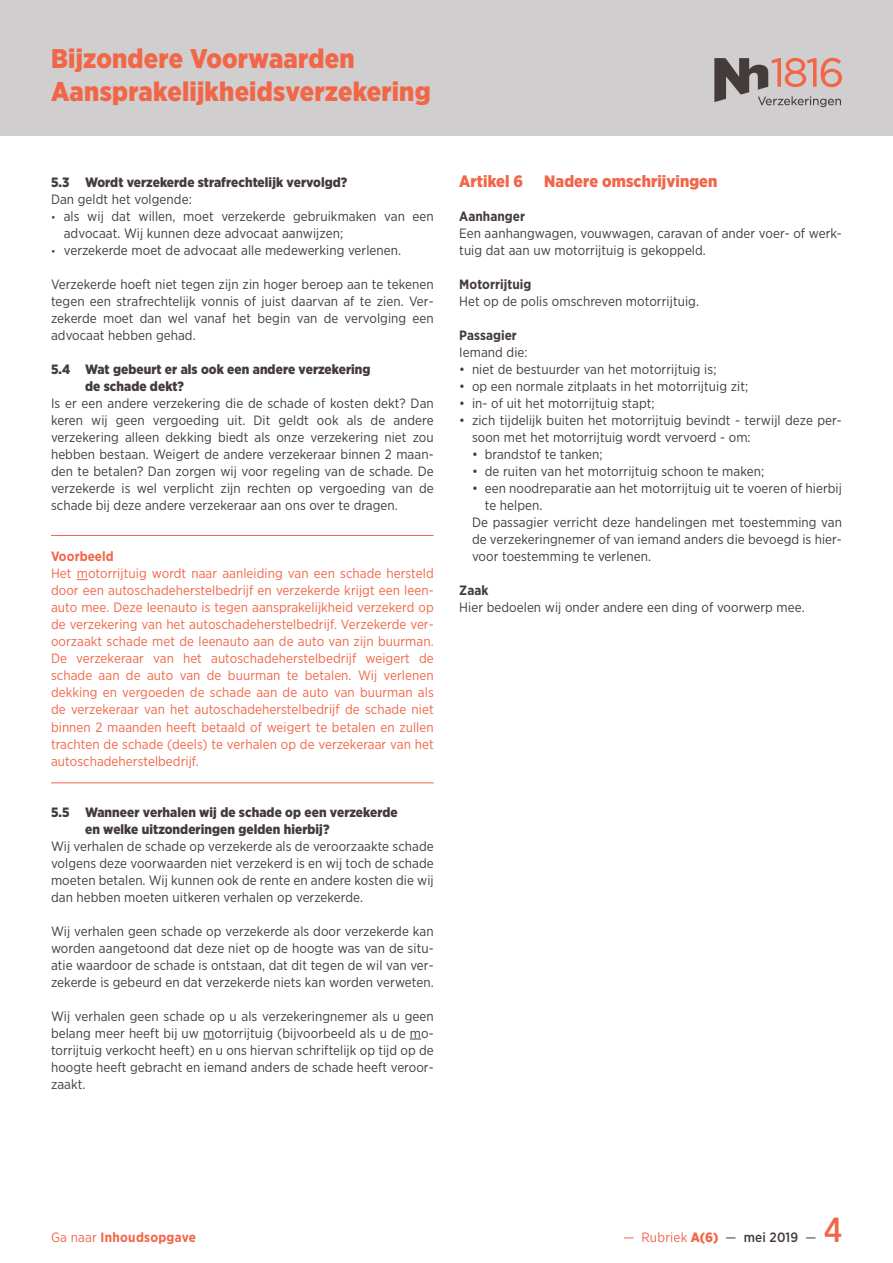
<style>
.page{position:relative;width:893px;height:1263px;background:#fff}
.page>*{position:absolute;margin:0;border:0;box-sizing:border-box;transform-origin:0 0}
.t1{font:500 34.5px "Gotham Narrow";color:#f26648}
.t2{font:900 27px/33px "Gotham Narrow";letter-spacing:.01em;color:#f26648}
.t3{font:900 16.5px "Gotham Narrow";letter-spacing:.005em;color:#f26648}
.t4{font:13.5px/17px "Gotham Narrow";letter-spacing:.005em;color:#443c3a;text-align:justify}
.t5{font:13.5px/17px "Gotham Narrow";letter-spacing:.005em;color:#f26648;text-align:justify}
.t6{font:900 13.5px/17px "Gotham Narrow";letter-spacing:.005em;color:#443c3a}
.t7{font:700 13.5px "Gotham Narrow";letter-spacing:.005em;color:#443c3a}
.t8{font:700 13.5px "Gotham Narrow";letter-spacing:.01em;color:#f26648}
.s1{font-size:10.5px}
.s2{font-weight:400}
.s3{font-weight:900}
.s4{color:#443c3a}
.s5{font-weight:500;color:#443c3a}
</style>
<div class="page">
<hr style="left:51px;top:535px;width:383px;height:1px;background:#f26648">
<hr style="left:51px;top:782px;width:383px;height:1px;background:#f26648">
<div style="left:0;top:0;width:893px;height:136px;background:#d0cece"></div>
<svg style="left:714px;top:58px;width:128px;height:49px"></svg>
<h2 class="t2" style="left:51px;top:41px;width:381px">Bijzondere Voorwaarden<br>Aansprakelijkheidsverzekering</h2>
<p class="t6" style="left:51px;top:174px;width:298px">5.3 Wordt verzekerde strafrechtelijk vervolgd?</p>
<p class="t4" style="left:51px;top:191px;width:142px">Dan geldt het volgende:</p>
<p class="t4" style="left:64px;top:208px;width:371px;text-indent:-13px"><span class="s1">•</span> als wij dat willen, moet verzekerde gebruikmaken van een advocaat. Wij kunnen deze advocaat aanwijzen;</p>
<p class="t4" style="left:51px;top:242px;width:352px"><span class="s1">•</span> verzekerde moet de advocaat alle medewerking verlenen.</p>
<p class="t4" style="left:51px;top:276px;width:384px">Verzekerde hoeft niet tegen zijn zin hoger beroep aan te tekenen tegen een strafrechtelijk vonnis of juist daarvan af te zien. Ver&shy;zekerde moet dan wel vanaf het begin van de vervolging een advocaat hebben gehad.</p>
<p class="t6" style="left:85px;top:361px;width:287px;text-indent:-34px">5.4 Wat gebeurt er als ook een andere verzekering de schade dekt?</p>
<p class="t4" style="left:51px;top:395px;width:384px">Is er een andere verzekering die de schade of kosten dekt? Dan keren wij geen vergoeding uit. Dit geldt ook als de andere verzekering alleen dekking biedt als onze verzekering niet zou hebben bestaan. Weigert de andere verzekeraar binnen 2 maan&shy;den te betalen? Dan zorgen wij voor regeling van de schade. De verzekerde is wel verplicht zijn rechten op vergoeding van de schade bij deze andere verzekeraar aan ons over te dragen.</p>
<p class="t8" style="left:51px;top:548px;width:64px">Voorbeeld</p>
<p class="t5" style="left:51px;top:565px;width:384px">Het motorrijtuig wordt naar aanleiding van een schade hersteld door een autoschadeherstelbedrijf en verzekerde krijgt een leen&shy;auto mee. Deze leenauto is tegen aansprakelijkheid verzekerd op de verzekering van het autoschadeherstelbedrijf. Verzekerde ver&shy;oorzaakt schade met de leenauto aan de auto van zijn buurman.<br>De verzekeraar van het autoschadeherstelbedrijf weigert de schade aan de auto van de buurman te betalen. Wij verlenen dekking en vergoeden de schade aan de auto van buurman als de verzekeraar van het autoschadeherstelbedrijf de schade niet binnen 2 maanden heeft betaald of weigert te betalen en zullen trachten de schade (deels) te verhalen op de verzekeraar van het autoschadeherstelbedrijf.</p>
<p class="t6" style="left:85px;top:803px;width:314px;text-indent:-34px">5.5 Wanneer verhalen wij de schade op een verzekerde en welke uitzonderingen gelden hierbij?</p>
<p class="t4" style="left:51px;top:837px;width:384px">Wij verhalen de schade op verzekerde als de veroorzaakte schade volgens deze voorwaarden niet verzekerd is en wij toch de schade moeten betalen. Wij kunnen ook de rente en andere kosten die wij dan hebben moeten uitkeren verhalen op verzekerde.</p>
<p class="t4" style="left:51px;top:922px;width:384px">Wij verhalen geen schade op verzekerde als door verzekerde kan worden aangetoond dat deze niet op de hoogte was van de situ&shy;atie waardoor de schade is ontstaan, dat dit tegen de wil van ver&shy;zekerde is gebeurd en dat verzekerde niets kan worden verweten.</p>
<p class="t4" style="left:51px;top:1007px;width:384px">Wij verhalen geen schade op u als verzekeringnemer als u geen belang meer heeft bij uw motorrijtuig (bijvoorbeeld als u de mo&shy;torrijtuig verkocht heeft) en u ons hiervan schriftelijk op tijd op de hoogte heeft gebracht en iemand anders de schade heeft veroor&shy;zaakt.</p>
<p class="t3" style="left:459px;top:170px;width:66px">Artikel 6</p>
<p class="t3" style="left:544px;top:170px;width:175px">Nadere omschrijvingen</p>
<p class="t7" style="left:459px;top:208px;width:67px">Aanhanger</p>
<p class="t4" style="left:459px;top:225px;width:384px">Een aanhangwagen, vouwwagen, caravan of ander voer- of werk&shy;tuig dat aan uw motorrijtuig is gekoppeld.</p>
<p class="t7" style="left:459px;top:276px;width:74px">Motorrijtuig</p>
<p class="t4" style="left:459px;top:293px;width:241px">Het op de polis omschreven motorrijtuig.</p>
<p class="t7" style="left:459px;top:327px;width:59px">Passagier</p>
<p class="t4" style="left:459px;top:344px;width:70px">Iemand die:</p>
<p class="t4" style="left:459px;top:361px;width:259px">• niet de bestuurder van het motorrijtuig is;</p>
<p class="t4" style="left:459px;top:378px;width:291px">• op een normale zitplaats in het motorrijtuig zit;</p>
<p class="t4" style="left:459px;top:395px;width:197px">• in- of uit het motorrijtuig stapt;</p>
<p class="t4" style="left:472px;top:412px;width:371px;text-indent:-13px">• zich tijdelijk buiten het motorrijtuig bevindt - terwijl deze per&shy;soon met het motorrijtuig wordt vervoerd - om:</p>
<p class="t4" style="left:472px;top:446px;width:132px">• brandstof te tanken;</p>
<p class="t4" style="left:472px;top:463px;width:294px">• de ruiten van het motorrijtuig schoon te maken;</p>
<p class="t4" style="left:472px;top:480px;width:371px">• een noodreparatie aan het motorrijtuig uit te voeren of hierbij</p>
<p class="t4" style="left:485px;top:497px;width:59px">te helpen.</p>
<p class="t4" style="left:472px;top:514px;width:371px">De passagier verricht deze handelingen met toestemming van</p>
<p class="t4" style="left:472px;top:531px;width:371px">de verzekeringnemer of van iemand anders die bevoegd is hier-</p>
<p class="t4" style="left:472px;top:548px;width:181px">voor toestemming te verlenen.</p>
<p class="t7" style="left:459px;top:582px;width:31px">Zaak</p>
<p class="t4" style="left:459px;top:599px;width:347px">Hier bedoelen wij onder andere een ding of voorwerp mee.</p>
<p class="t8" style="left:51px;top:1228px;width:147px"><span class="s2">Ga naar</span> Inhoudsopgave</p>
<p class="t5" style="left:623px;top:1228px;width:195px">— Rubriek <span class="s3">A(6)</span> <span class="s4">—</span> <span class="s5">mei 2019</span> <span class="s4">—</span></p>
<h1 class="t1" style="left:824px;top:1208px;width:20px">4</h1>
</div>
